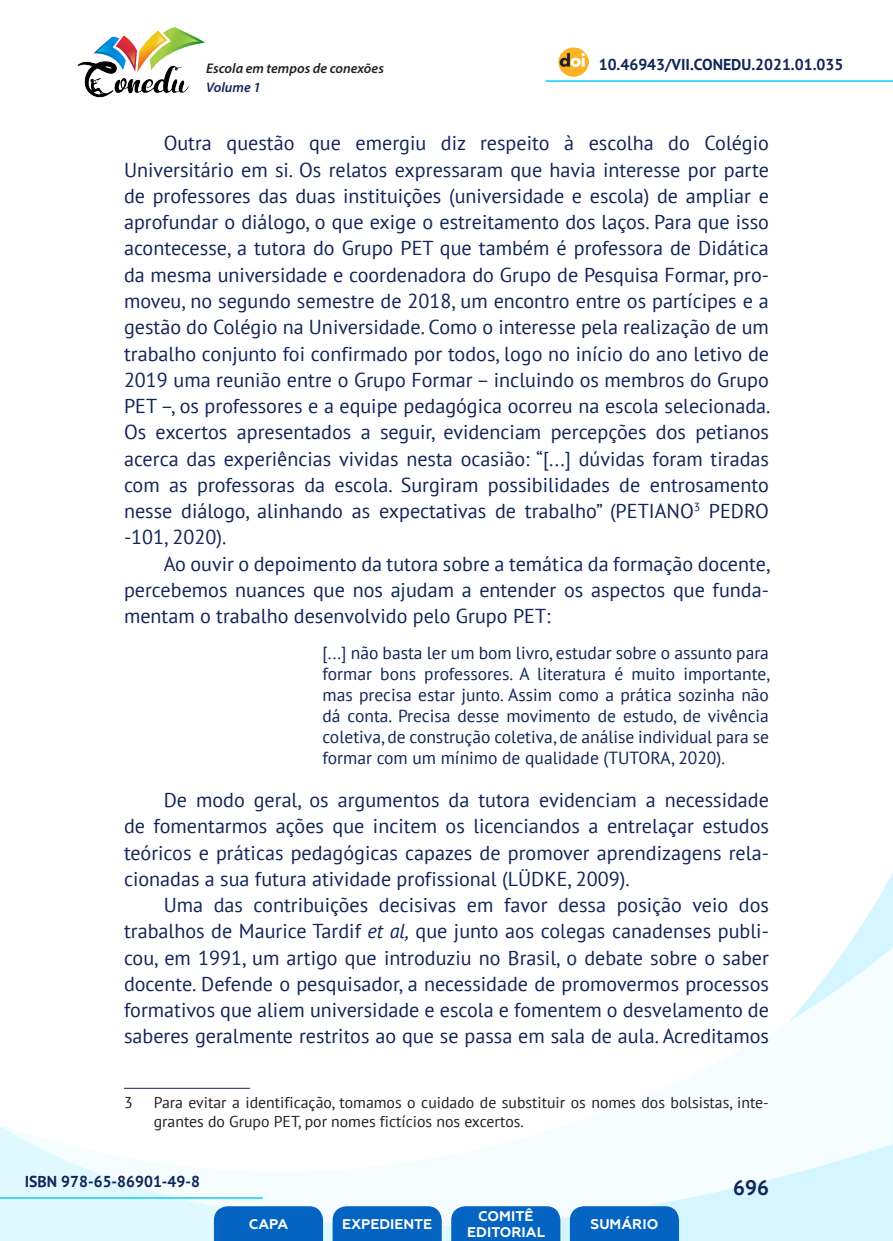
<style>
.page{position:relative;width:893px;height:1241px;background:#fff}
.page>*{position:absolute;margin:0;border:0;box-sizing:border-box;transform-origin:0 0}
.t1{font:700 21px "PT Sans";color:#112558}
._8_CORPO{font:20.12px/26.2px "PT Sans";color:#112558;text-align:justify}
._12_CITACAO{font:17.5px/21px "PT Sans";color:#112558;text-align:justify}
._13_RODAPÉ{font:15.75px/19.2px "PT Sans";color:#231f20}
.t2{font:700 15.75px "PT Sans";color:#112558}
.t3{font:700 14px/16.8px "Geometria";color:#fff;text-align:center}
.t4{font:italic 600 14px "Myriad Pro";color:#231f20}
.t5{font:italic 600 14px "Myriad Pro";color:#112558}
.s1{font-style:italic}
</style>
<div class="page">
<svg style="left:848px;top:873px;width:45px;height:73px"></svg>
<svg style="left:0;top:946px;width:893px;height:294px"></svg>
<hr style="left:0;top:1196px;width:263px;height:2px;background:#2dd4fe">
<hr style="left:546px;top:80px;width:347px;height:2px;background:#2dd4fe">
<img style="left:559px;top:47px;width:30px;height:30px">
<img style="left:77px;top:27px;width:128px;height:71px">
<svg style="left:214px;top:1205px;width:109px;height:35px;background:#126bc4"></svg>
<svg style="left:333px;top:1205px;width:109px;height:35px;background:#126bc4"></svg>
<svg style="left:451px;top:1205px;width:109px;height:35px;background:#126bc4"></svg>
<svg style="left:570px;top:1205px;width:109px;height:35px;background:#116bc4"></svg>
<hr style="left:124px;top:1087px;width:126px;height:1px;background:#112558">
<p class="t4" style="left:206px;top:59px;width:179px">Escola em tempos de conexões</p>
<p class="t2" style="left:599px;top:54px;width:246px">10.46943/VII.CONEDU.2021.01.035</p>
<p class="t5" style="left:206px;top:78px;width:56px">Volume 1</p>
<p class="_8_CORPO" style="left:124px;top:130px;width:648px;text-indent:40px">Outra questão que emergiu diz respeito à escolha do Colégio Universitário em si. Os relatos expressaram que havia interesse por parte de professores das duas instituições (universidade e escola) de ampliar e aprofundar o diálogo, o que exige o estreitamento dos laços. Para que isso acontecesse, a tutora do Grupo PET que também é professora de Didática da mesma universidade e coordenadora do Grupo de Pesquisa Formar, pro&shy;moveu, no segundo semestre de 2018, um encontro entre os partícipes e a gestão do Colégio na Universidade. Como o interesse pela realização de um trabalho conjunto foi confirmado por todos, logo no início do ano letivo de 2019 uma reunião entre o Grupo Formar – incluindo os membros do Grupo PET –, os professores e a equipe pedagógica ocorreu na escola selecionada.<br>Os excertos apresentados a seguir, evidenciam percepções dos petianos acerca das experiências vividas nesta ocasião: “[...] dúvidas foram tiradas com as professoras da escola. Surgiram possibilidades de entrosamento nesse diálogo, alinhando as expectativas de trabalho” (PETIANO<sup>3</sup> PEDRO -101, 2020).</p>
<p class="_8_CORPO" style="left:124px;top:550px;width:648px;text-indent:40px">Ao ouvir o depoimento da tutora sobre a temática da formação docente, percebemos nuances que nos ajudam a entender os aspectos que funda&shy;mentam o trabalho desenvolvido pelo Grupo PET:</p>
<p class="_12_CITACAO" style="left:322px;top:642px;width:449px">[...] não basta ler um bom livro, estudar sobre o assunto para formar bons professores. A literatura é muito importante, mas precisa estar junto. Assim como a prática sozinha não dá conta. Precisa desse movimento de estudo, de vivência coletiva, de construção coletiva, de análise individual para se formar com um mínimo de qualidade (TUTORA, 2020).</p>
<p class="_8_CORPO" style="left:124px;top:786px;width:646px;text-indent:40px">De modo geral, os argumentos da tutora evidenciam a necessidade de fomentarmos ações que incitem os licenciandos a entrelaçar estudos teóricos e práticas pedagógicas capazes de promover aprendizagens rela&shy;cionadas a sua futura atividade profissional (LÜDKE, 2009).</p>
<p class="_8_CORPO" style="left:124px;top:891px;width:646px;text-indent:40px">Uma das contribuições decisivas em favor dessa posição veio dos trabalhos de Maurice Tardif <span class="s1">et al,</span> que junto aos colegas canadenses publi&shy;cou, em 1991, um artigo que introduziu no Brasil, o debate sobre o saber docente. Defende o pesquisador, a necessidade de promovermos processos formativos que aliem universidade e escola e fomentem o desvelamento de saberes geralmente restritos ao que se passa em sala de aula. Acreditamos</p>
<p class="_13_RODAPÉ" style="left:124px;top:1091px;width:10px">3</p>
<p class="_13_RODAPÉ" style="left:154px;top:1091px;width:617px">Para evitar a identificação, tomamos o cuidado de substituir os nomes dos bolsistas, inte&shy;grantes do Grupo PET, por nomes fictícios nos excertos.</p>
<p class="t2" style="left:25px;top:1170px;width:177px">ISBN 978-65-86901-49-8</p>
<p class="t3" style="left:249px;top:1215px;width:41px">CAPA</p>
<p class="t3" style="left:342px;top:1215px;width:92px">EXPEDIENTE</p>
<p class="t3" style="left:467px;top:1207px;width:79px">COMITÊ<br>EDITORIAL</p>
<p class="t3" style="left:590px;top:1215px;width:69px">SUMÁRIO</p>
<p class="t1" style="left:733px;top:1173px;width:37px">696</p>
</div>
